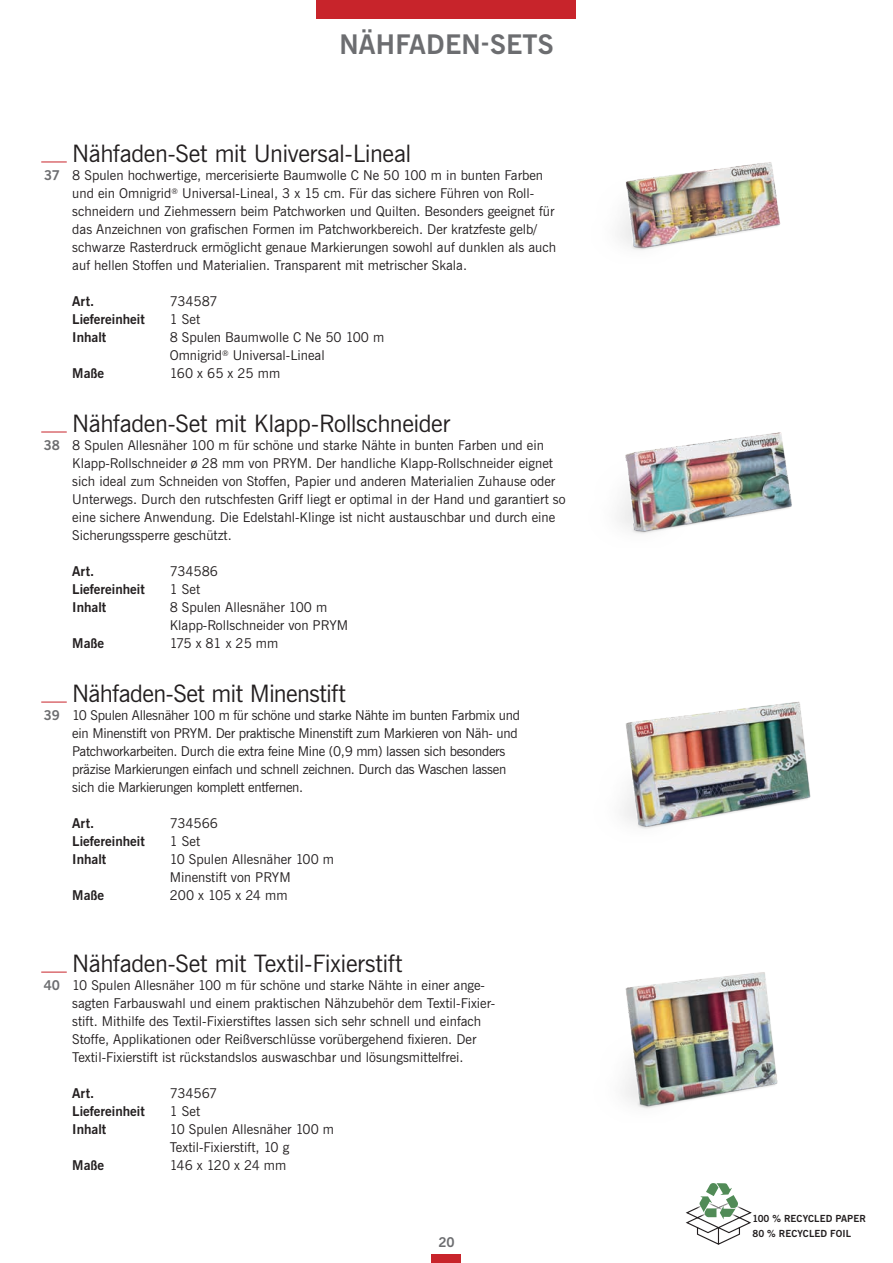
<style>
.page{position:relative;width:893px;height:1263px;background:#fff}
.page>*{position:absolute;margin:0;border:0;box-sizing:border-box;transform-origin:0 0}
.t1{font:700 27px "News Gothic";letter-spacing:.01em;color:#6c6d70}
.t2{font:24px "News Gothic";letter-spacing:-.02em;color:#231f20}
.t3{font:13.5px/18px "News Gothic";color:#231f20}
.t4{font:13.5px/18px "News Gothic";letter-spacing:-.02em;color:#231f20}
.t5{font:700 13.5px "News Gothic";color:#231f20}
.t6{font:700 13.5px "News Gothic";color:#6c6d70}
.t7{font:700 9.75px/15px "News Gothic";letter-spacing:.01em;color:#231f20}
</style>
<div class="page">
<div style="left:432px;top:1254px;width:29px;height:9px;background:#c8242b"></div>
<div style="left:317px;top:0;width:259px;height:19px;background:#c8242b"></div>
<svg style="left:686px;top:1183px;width:66px;height:62px"></svg>
<img style="left:619px;top:162px;width:162px;height:88px">
<img style="left:618px;top:432px;width:174px;height:102px">
<img style="left:623px;top:701px;width:188px;height:128px">
<img style="left:624px;top:972px;width:154px;height:137px">
<svg style="left:41px;top:162px;width:26px;height:1px"></svg>
<svg style="left:41px;top:432px;width:26px;height:1px"></svg>
<svg style="left:41px;top:702px;width:26px;height:1px"></svg>
<svg style="left:41px;top:972px;width:26px;height:1px"></svg>
<h1 class="t1" style="left:339px;top:26px;width:216px">NÄHFADEN-SETS</h1>
<h2 class="t2" style="left:72px;top:138px;width:341px">Nähfaden-Set mit Universal-Lineal</h2>
<p class="t6" style="left:44px;top:166px;width:17px">37</p>
<p class="t3" style="left:72px;top:166px;width:485px">8 Spulen hochwertige, mercerisierte Baumwolle C Ne 50 100 m in bunten Farben und ein Omnigrid<sup>®</sup> Universal-Lineal, 3 x 15 cm. Für das sichere Führen von Roll&shy;schneidern und Ziehmessern beim Patchworken und Quilten. Besonders geeignet für das Anzeichnen von grafischen Formen im Patchworkbereich. Der kratzfeste gelb/ schwarze Rasterdruck ermöglicht genaue Markierungen sowohl auf dunklen als auch auf hellen Stoffen und Materialien. Transparent mit metrischer Skala.</p>
<p class="t5" style="left:72px;top:292px;width:23px">Art.</p>
<p class="t3" style="left:170px;top:293px;width:49px">734587</p>
<p class="t5" style="left:72px;top:310px;width:74px">Liefereinheit</p>
<p class="t3" style="left:170px;top:311px;width:32px">1 Set</p>
<p class="t5" style="left:72px;top:328px;width:36px">Inhalt</p>
<p class="t3" style="left:170px;top:329px;width:216px">8 Spulen Baumwolle C Ne 50 100 m<br>Omnigrid<sup>®</sup> Universal-Lineal</p>
<p class="t5" style="left:72px;top:364px;width:34px">Maße</p>
<p class="t3" style="left:170px;top:365px;width:112px">160 x 65 x 25 mm</p>
<h2 class="t2" style="left:72px;top:408px;width:379px">Nähfaden-Set mit Klapp-Rollschneider</h2>
<p class="t6" style="left:44px;top:436px;width:18px">38</p>
<p class="t3" style="left:72px;top:437px;width:495px">8 Spulen Allesnäher 100 m für schöne und starke Nähte in bunten Farben und ein Klapp-Rollschneider ø 28 mm von PRYM. Der handliche Klapp-Rollschneider eignet sich ideal zum Schneiden von Stoffen, Papier und anderen Materialien Zuhause oder Unterwegs. Durch den rutschfesten Griff liegt er optimal in der Hand und garantiert so eine sichere Anwendung. Die Edelstahl-Klinge ist nicht austauschbar und durch eine Sicherungssperre geschützt.</p>
<p class="t5" style="left:72px;top:562px;width:23px">Art.</p>
<p class="t3" style="left:170px;top:563px;width:50px">734586</p>
<p class="t5" style="left:72px;top:580px;width:74px">Liefereinheit</p>
<p class="t3" style="left:170px;top:581px;width:32px">1 Set</p>
<p class="t5" style="left:72px;top:598px;width:36px">Inhalt</p>
<p class="t3" style="left:170px;top:599px;width:180px">8 Spulen Allesnäher 100 m<br>Klapp-Rollschneider von PRYM</p>
<p class="t5" style="left:72px;top:634px;width:34px">Maße</p>
<p class="t3" style="left:170px;top:635px;width:110px">175 x 81 x 25 mm</p>
<h2 class="t2" style="left:72px;top:678px;width:275px">Nähfaden-Set mit Minenstift</h2>
<p class="t6" style="left:44px;top:706px;width:18px">39</p>
<p class="t4" style="left:72px;top:707px;width:449px">10 Spulen Allesnäher 100 m für schöne und starke Nähte im bunten Farbmix und ein Minenstift von PRYM. Der praktische Minenstift zum Markieren von Näh- und Patchworkarbeiten. Durch die extra feine Mine (0,9 mm) lassen sich besonders präzise Markierungen einfach und schnell zeichnen. Durch das Waschen lassen sich die Markierungen komplett entfernen.</p>
<p class="t5" style="left:72px;top:814px;width:23px">Art.</p>
<p class="t3" style="left:170px;top:815px;width:50px">734566</p>
<p class="t5" style="left:72px;top:832px;width:74px">Liefereinheit</p>
<p class="t3" style="left:170px;top:833px;width:32px">1 Set</p>
<p class="t5" style="left:72px;top:850px;width:36px">Inhalt</p>
<p class="t3" style="left:170px;top:851px;width:166px">10 Spulen Allesnäher 100 m<br>Minenstift von PRYM</p>
<p class="t5" style="left:72px;top:886px;width:34px">Maße</p>
<p class="t3" style="left:170px;top:886px;width:119px">200 x 105 x 24 mm</p>
<h2 class="t2" style="left:72px;top:948px;width:332px">Nähfaden-Set mit Textil-Fixierstift</h2>
<p class="t6" style="left:44px;top:976px;width:18px">40</p>
<p class="t3" style="left:72px;top:977px;width:425px">10 Spulen Allesnäher 100 m für schöne und starke Nähte in einer ange&shy;sagten Farbauswahl und einem praktischen Nähzubehör dem Textil-Fixier&shy;stift. Mithilfe des Textil-Fixierstiftes lassen sich sehr schnell und einfach Stoffe, Applikationen oder Reißverschlüsse vorübergehend fixieren. Der Textil-Fixierstift ist rückstandslos auswaschbar und lösungsmittelfrei.</p>
<p class="t5" style="left:72px;top:1084px;width:23px">Art.</p>
<p class="t3" style="left:170px;top:1084px;width:49px">734567</p>
<p class="t5" style="left:72px;top:1102px;width:74px">Liefereinheit</p>
<p class="t3" style="left:170px;top:1102px;width:32px">1 Set</p>
<p class="t5" style="left:72px;top:1120px;width:36px">Inhalt</p>
<p class="t3" style="left:170px;top:1120px;width:166px">10 Spulen Allesnäher 100 m<br>Textil-Fixierstift, 10 g</p>
<p class="t5" style="left:72px;top:1156px;width:34px">Maße</p>
<p class="t4" style="left:170px;top:1156px;width:118px">146 x 120 x 24 mm</p>
<p class="t6" style="left:438px;top:1233px;width:18px">20</p>
<p class="t7" style="left:752px;top:1211px;width:115px">100 % RECYCLED PAPER<br>80 % RECYCLED FOIL</p>
</div>
